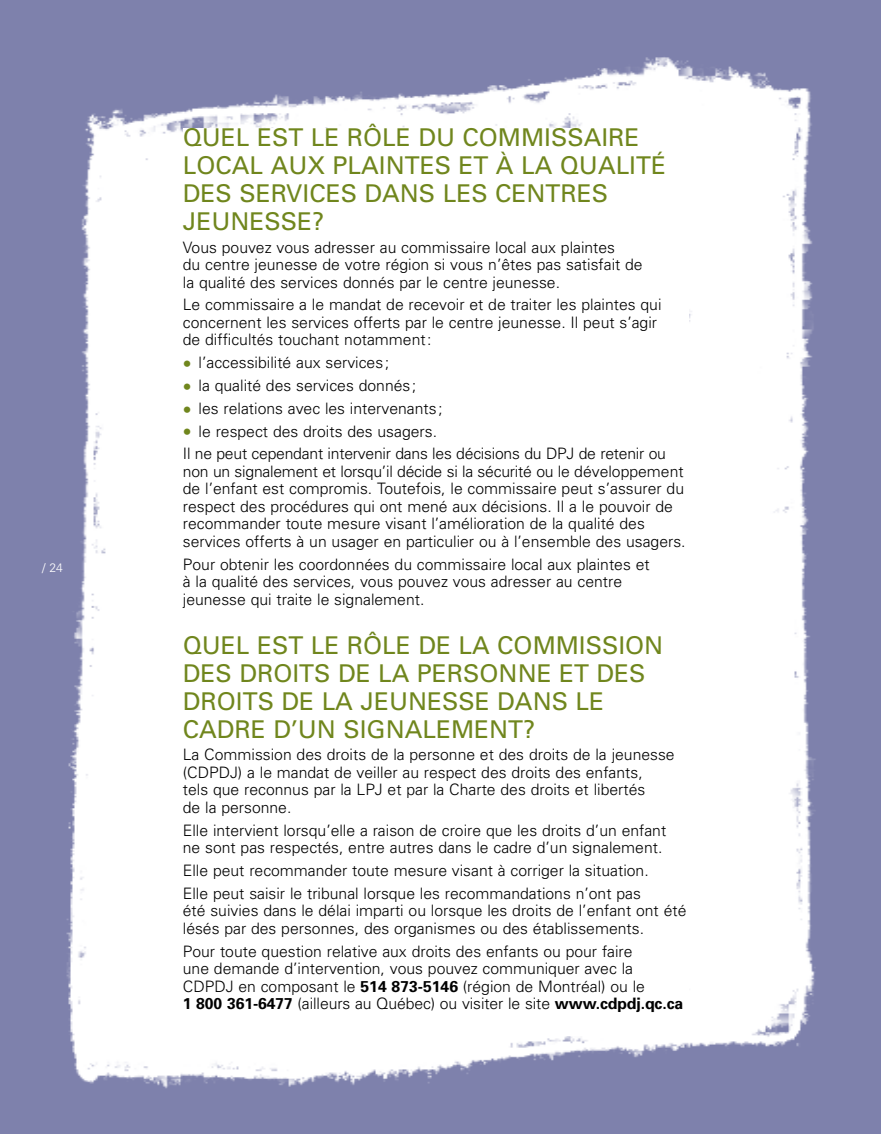
<style>
.page{position:relative;width:882px;height:1134px;background:#fff}
.page>*{position:absolute;margin:0;border:0;box-sizing:border-box;transform-origin:0 0}
.t1{font:24.5px/28px "Univers";color:#70861d}
.t2{font:300 15.75px/17.5px "Univers";color:#000}
.t3{font:300 12.25px "Univers";color:#fff}
.s1{font-size:17.5px;color:#70861d}
.s2{font-weight:700}
</style>
<div class="page">
<div style="left:0;top:0;width:880px;height:1134px;background:#7e81ac"></div>
<img style="left:66px;top:57px;width:750px;height:1032px">
<div style="left:183px;top:128px;width:505px;height:908px;background:#fff"></div>
<p class="t3" style="left:42px;top:563px;width:22px">/ 24</p>
<h1 class="t1" style="left:183px;top:125px;width:485px">QUEL EST LE RÔLE DU COMMISSAIRE<br>LOCAL AUX PLAINTES ET À LA QUALITÉ<br>DES SERVICES DANS LES CENTRES<br>JEUNESSE?</h1>
<p class="t2" style="left:183px;top:240px;width:461px">Vous pouvez vous adresser au commissaire local aux plaintes<br>du centre jeunesse de votre région si vous n’êtes pas satisfait de la qualité des services donnés par le centre jeunesse.</p>
<p class="t2" style="left:183px;top:297px;width:480px">Le commissaire a le mandat de recevoir et de traiter les plaintes qui concernent les services offerts par le centre jeunesse. Il peut s’agir de difficultés touchant notamment:</p>
<p class="t2" style="left:183px;top:355px;width:208px"><span class="s1">•</span> l’accessibilité aux services;</p>
<p class="t2" style="left:183px;top:378px;width:235px"><span class="s1">•</span> la qualité des services donnés;</p>
<p class="t2" style="left:183px;top:401px;width:261px"><span class="s1">•</span> les relations avec les intervenants;</p>
<p class="t2" style="left:183px;top:421px;width:485px;line-height:22.8px"><span class="s1">•</span> le respect des droits des usagers.<br>Il ne peut cependant intervenir dans les décisions du DPJ de retenir ou</p>
<p class="t2" style="left:183px;top:464px;width:504px">non un signalement et lorsqu’il décide si la sécurité ou le développement de l’enfant est compromis. Toutefois, le commissaire peut s’assurer du respect des procédures qui ont mené aux décisions. Il a le pouvoir de recommander toute mesure visant l’amélioration de la qualité des services offerts à un usager en particulier ou à l’ensemble des usagers.</p>
<p class="t2" style="left:183px;top:557px;width:468px">Pour obtenir les coordonnées du commissaire local aux plaintes et à la qualité des services, vous pouvez vous adresser au centre jeunesse qui traite le signalement.</p>
<h1 class="t1" style="left:183px;top:633px;width:482px">QUEL EST LE RÔLE DE LA COMMISSION<br>DES DROITS DE LA PERSONNE ET DES<br>DROITS DE LA JEUNESSE DANS LE<br>CADRE D’UN SIGNALEMENT?</h1>
<p class="t2" style="left:183px;top:748px;width:493px">La Commission des droits de la personne et des droits de la jeunesse (CDPDJ) a le mandat de veiller au respect des droits des enfants,<br>tels que reconnus par la LPJ et par la Charte des droits et libertés<br>de la personne.</p>
<p class="t2" style="left:183px;top:823px;width:485px">Elle intervient lorsqu’elle a raison de croire que les droits d’un enfant ne sont pas respectés, entre autres dans le cadre d’un signalement.</p>
<p class="t2" style="left:183px;top:861px;width:467px;line-height:22.8px">Elle peut recommander toute mesure visant à corriger la situation.<br>Elle peut saisir le tribunal lorsque les recommandations n’ont pas</p>
<p class="t2" style="left:183px;top:903px;width:505px">été suivies dans le délai imparti ou lorsque les droits de l’enfant ont été lésés par des personnes, des organismes ou des établissements.</p>
<p class="t2" style="left:183px;top:944px;width:502px">Pour toute question relative aux droits des enfants ou pour faire<br>une demande d’intervention, vous pouvez communiquer avec la CDPDJ en composant le <span class="s2">514 873-5146</span> (région de Montréal) ou le<br><span class="s2">1 800 361-6477</span> (ailleurs au Québec) ou visiter le site <span class="s2">www.cdpdj.qc.ca</span></p>
</div>
